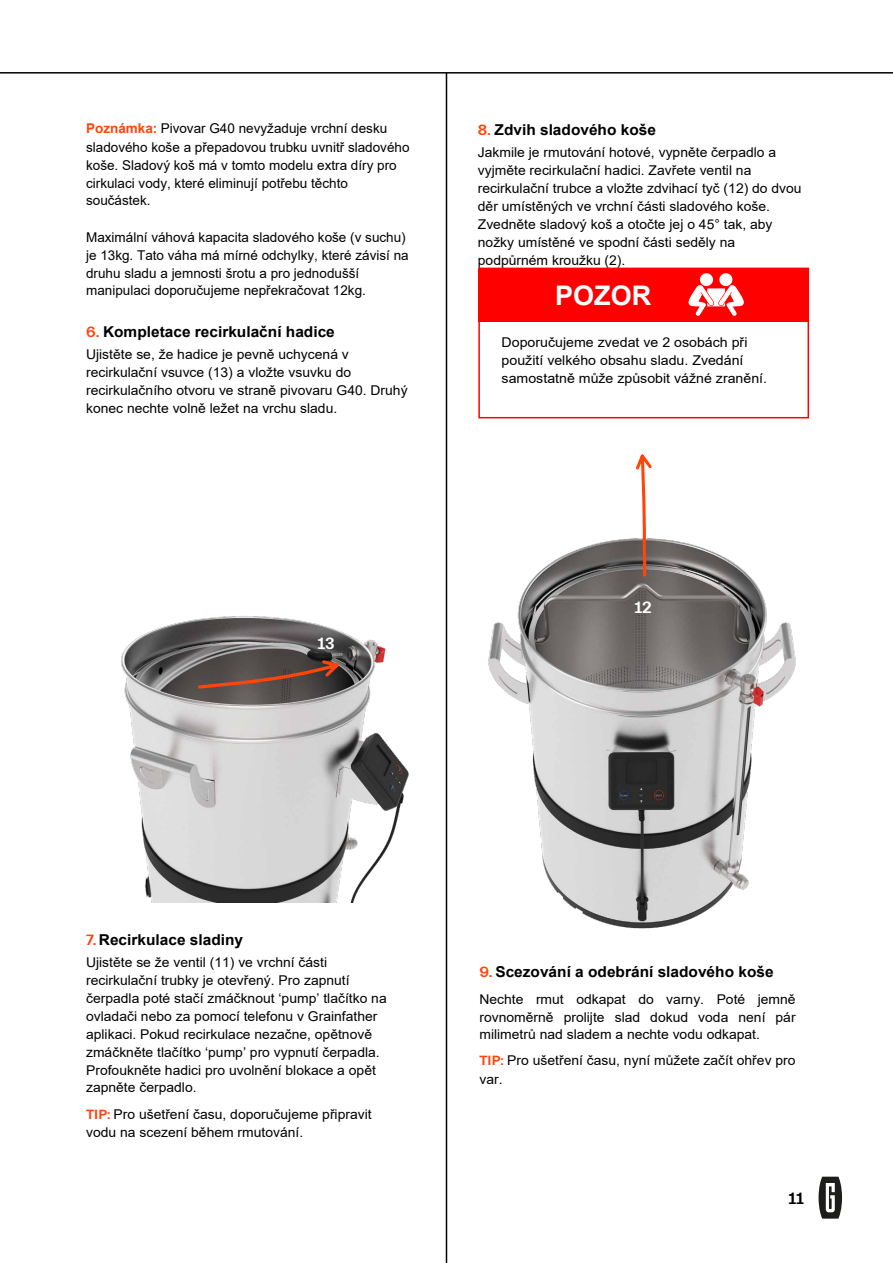
<style>
.page{position:relative;width:893px;height:1263px;background:#fff}
.page>*{position:absolute;margin:0;border:0;box-sizing:border-box;transform-origin:0 0}
.t1{font:700 27px "Arial";color:#fff}
.t2{font:700 16.5px "Everett";color:#fff}
.t3{font:700 16.5px "Everett";color:#000}
.t4{font:700 15px "Arial";color:#000}
.t5{font:13.5px/18px "Arial";color:#000}
.t6{font:13.5px/18px "Arial";color:#000;scale:1.05 1}
.s1{font-weight:700;color:#ff450a}
.s2{font-family:"Everett";color:#ff450a}
.s3{font-family:"Everett";font-weight:700;color:#ff450a}
</style>
<div class="page">
<svg style="left:819px;top:1177px;width:23px;height:41px"></svg>
<hr style="left:0;top:72px;width:893px;height:2px;background:#000">
<hr style="left:446px;top:73px;width:1px;height:1190px;background:#000">
<img style="left:121px;top:616px;width:288px;height:286px">
<svg style="left:196px;top:658px;width:146px;height:32px;background:#61473f"></svg>
<div style="left:478px;top:268px;width:331px;height:150px;border:2px solid #f00"></div>
<div style="left:478px;top:268px;width:331px;height:53px;background:#f00"></div>
<div style="left:700px;top:273px;width:13px;height:13px;background:#fff;border-radius:50%"></div>
<div style="left:719px;top:273px;width:14px;height:13px;background:#fff;border-radius:50%"></div>
<svg style="left:688px;top:285px;width:56px;height:31px"></svg>
<img style="left:488px;top:538px;width:308px;height:391px">
<svg style="left:633px;top:454px;width:21px;height:124px"></svg>
<p class="t5" style="left:86px;top:120px;width:325px"><span class="s1">Poznámka:</span> Pivovar G40 nevyžaduje vrchní desku sladového koše a přepadovou trubku uvnitř sladového koše. Sladový koš má v tomto modelu extra díry pro cirkulaci vody, které eliminují potřebu těchto součástek.</p>
<p class="t5" style="left:86px;top:228px;width:324px">Maximální váhová kapacita sladového koše (v suchu) je 13kg. Tato váha má mírné odchylky, které závisí na druhu sladu a jemnosti šrotu a pro jednodušší manipulaci doporučujeme nepřekračovat 12kg.</p>
<p class="t4" style="left:86px;top:321px;width:250px"><span class="s2">6.</span> Kompletace recirkulační hadice</p>
<p class="t5" style="left:86px;top:345px;width:323px">Ujistěte se, že hadice je pevně uchycená v recirkulační vsuvce (13) a vložte vsuvku do recirkulačního otvoru ve straně pivovaru G40. Druhý konec nechte volně ležet na vrchu sladu.</p>
<p class="t4" style="left:478px;top:119px;width:180px"><span class="s2">8.</span> Zdvih sladového koše</p>
<p class="t5" style="left:478px;top:143px;width:325px">Jakmile je rmutování hotové, vypněte čerpadlo a vyjměte recirkulační hadici. Zavřete ventil na recirkulační trubce a vložte zdvihací tyč (12) do dvou děr umístěných ve vrchní části sladového koše.<br>Zvedněte sladový koš a otočte jej o 45° tak, aby nožky umístěné ve spodní části seděly na podpůrném kroužku (2).</p>
<h1 class="t1" style="left:555px;top:277px;width:98px">POZOR</h1>
<p class="t6" style="left:502px;top:334px;width:254px">Doporučujeme zvedat ve 2 osobách při použití velkého obsahu sladu. Zvedání samostatně může způsobit vážné zranění.</p>
<p class="t2" style="left:317px;top:634px;width:19px">13</p>
<p class="t2" style="left:634px;top:599px;width:19px">12</p>
<p class="t4" style="left:86px;top:929px;width:159px"><span class="s2">7.</span> Recirkulace sladiny</p>
<p class="t5" style="left:86px;top:953px;width:302px">Ujistěte se že ventil (11) ve vrchní části recirkulační trubky je otevřený. Pro zapnutí čerpadla poté stačí zmáčknout ‘pump’ tlačítko na ovladači nebo za pomocí telefonu v Grainfather aplikaci. Pokud recirkulace nezačne, opětnově zmáčkněte tlačítko ‘pump’ pro vypnutí čerpadla.<br>Profoukněte hadici pro uvolnění blokace a opět zapněte čerpadlo.</p>
<p class="t5" style="left:86px;top:1104px;width:287px;line-height:18.5px"><span class="s3">TIP:</span> Pro ušetření času, doporučujeme připravit vodu na scezení během rmutování.</p>
<p class="t4" style="left:479px;top:961px;width:296px"><span class="s2">9.</span> Scezování a odebrání sladového koše</p>
<p class="t5" style="left:479px;top:990px;width:318px;text-align:justify">Nechte rmut odkapat do varny. Poté jemně rovnoměrně prolijte slad dokud voda není pár milimetrů nad sladem a nechte vodu odkapat.</p>
<p class="t5" style="left:479px;top:1051px;width:318px;line-height:18.5px"><span class="s3">TIP:</span> Pro ušetření času, nyní můžete začít ohřev pro var.</p>
<p class="t3" style="left:788px;top:1189px;width:17px">11</p>
</div>
